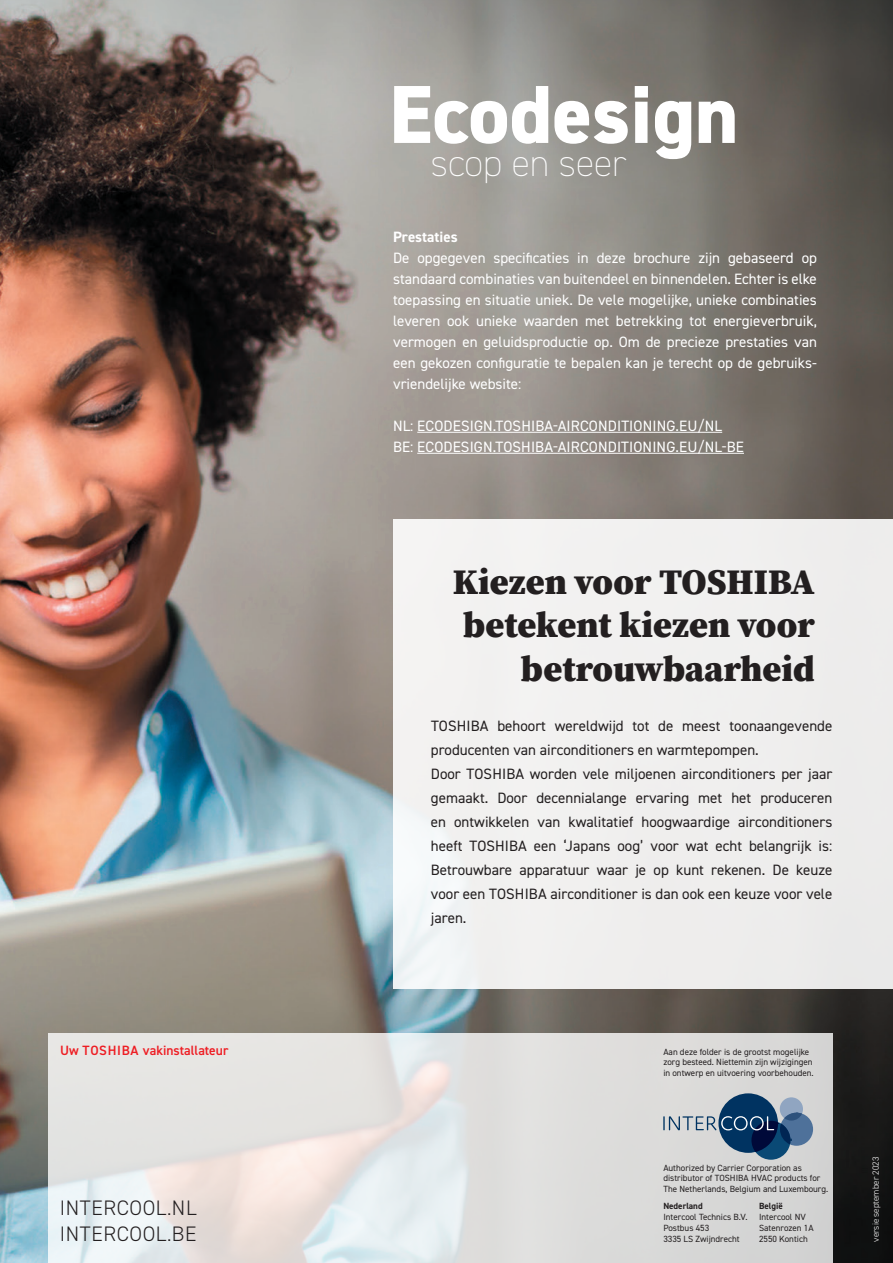
<style>
.page{position:relative;width:893px;height:1263px;background:#fff}
.page>*{position:absolute;margin:0;border:0;box-sizing:border-box;transform-origin:0 0}
.t1{font:800 82.5px "DIN2014";color:#fff}
.t2{font:200 37.5px "DIN2014";color:#fff}
.t3{font:36px/43.2px "Source Serif Variable";color:#231f20;text-align:right}
.t4{font:300 21px/25.2px "DIN2014";letter-spacing:.03em;color:#231f20}
.t5{font:15px/21px "DIN2014";letter-spacing:.01em;color:#fff;text-align:justify}
.t6{font:15px/24px "DIN2014";color:#231f20}
.t7{font:700 15px "DIN2014";color:#fff}
.t8{font:600 13.5px "DIN2014";color:#ee1d23}
.t9{font:9px/10.8px "DIN2014";color:#231f20}
.t10{font:300 9px "DIN2014";color:#fff}
.t11{font:700 9px "DIN2014";color:#231f20}
</style>
<div class="page">
<img style="left:0;top:0;width:893px;height:1263px">
<div style="left:393px;top:519px;width:500px;height:470px;background:#f0f0ef"></div>
<svg style="left:48px;top:1033px;width:784px;height:230px;background:#e1e1df"></svg>
<div style="left:780px;top:1097px;width:23px;height:23px;background:#90a5c1;border-radius:50%"></div>
<div style="left:780px;top:1113px;width:33px;height:33px;background:#4e719a;border-radius:50%"></div>
<div style="left:751px;top:1121px;width:39px;height:39px;background:#0a4975;border-radius:50%"></div>
<div style="left:718px;top:1093px;width:60px;height:60px;background:#003361;border-radius:50%"></div>
<svg style="left:663px;top:1113px;width:140px;height:40px"></svg>
<hr style="left:417px;top:432px;width:305px;height:1px;background:#fff">
<hr style="left:417px;top:453px;width:327px;height:1px;background:#fff">
<h1 class="t1" style="left:389px;top:60px;width:351px">Ecodesign</h1>
<h2 class="t2" style="left:431px;top:140px;width:197px">scop en seer</h2>
<p class="t7" style="left:393px;top:227px;width:66px">Prestaties</p>
<p class="t5" style="left:393px;top:247px;width:425px">De opgegeven specificaties in deze brochure zijn gebaseerd op standaard combinaties van buitendeel en binnendelen. Echter is elke toepassing en situatie uniek. De vele mogelijke, unieke combinaties leveren ook unieke waarden met betrekking tot energieverbruik, vermogen en geluidsproductie op. Om de precieze prestaties van een gekozen configuratie te bepalen kan je terecht op de gebruiks&shy;vriendelijke website:</p>
<p class="t5" style="left:393px;top:415px;width:352px">NL: ECODESIGN.TOSHIBA-AIRCONDITIONING.EU/NL<br>BE: ECODESIGN.TOSHIBA-AIRCONDITIONING.EU/NL-BE</p>
<h3 class="t3" style="left:453px;top:561px;width:364px">Kiezen voor TOSHIBA betekent kiezen voor betrouwbaarheid</h3>
<p class="t6" style="left:431px;top:713px;width:403px">TOSHIBA behoort wereldwijd tot de meest toonaangevende producenten van airconditioners en warmtepompen.<br>Door TOSHIBA worden vele miljoenen airconditioners per jaar gemaakt. Door decennialange ervaring met het produceren en ontwikkelen van kwalitatief hoogwaardige airconditioners heeft TOSHIBA een ‘Japans oog’ voor wat echt belangrijk is:<br>Betrouwbare apparatuur waar je op kunt rekenen. De keuze voor een TOSHIBA airconditioner is dan ook een keuze voor vele jaren.</p>
<p class="t8" style="left:60px;top:1041px;width:170px">Uw TOSHIBA vakinstallateur</p>
<p class="t9" style="left:663px;top:1046px;width:152px">Aan deze folder is de grootst mogelijke zorg besteed. Niettemin zijn wijzigingen in ontwerp en uitvoering voorbehouden.</p>
<h3 class="t4" style="left:60px;top:1195px;width:138px">INTERCOOL.NL<br>INTERCOOL.BE</h3>
<p class="t9" style="left:663px;top:1162px;width:166px">Authorized by Carrier Corporation as distributor of TOSHIBA HVAC products for<br>The Netherlands, Belgium and Luxembourg.</p>
<p class="t11" style="left:663px;top:1200px;width:41px">Nederland</p>
<p class="t9" style="left:663px;top:1211px;width:86px">Intercool Technics B.V.<br>Postbus 453<br>3335 LS Zwijndrecht</p>
<p class="t11" style="left:759px;top:1200px;width:25px">België</p>
<p class="t9" style="left:759px;top:1211px;width:56px">Intercool NV<br>Satenrozen 1A<br>2550 Kontich</p>
<p class="t10" style="left:870px;top:1242px;width:86px;rotate:-90deg">versie september 2023</p>
</div>
